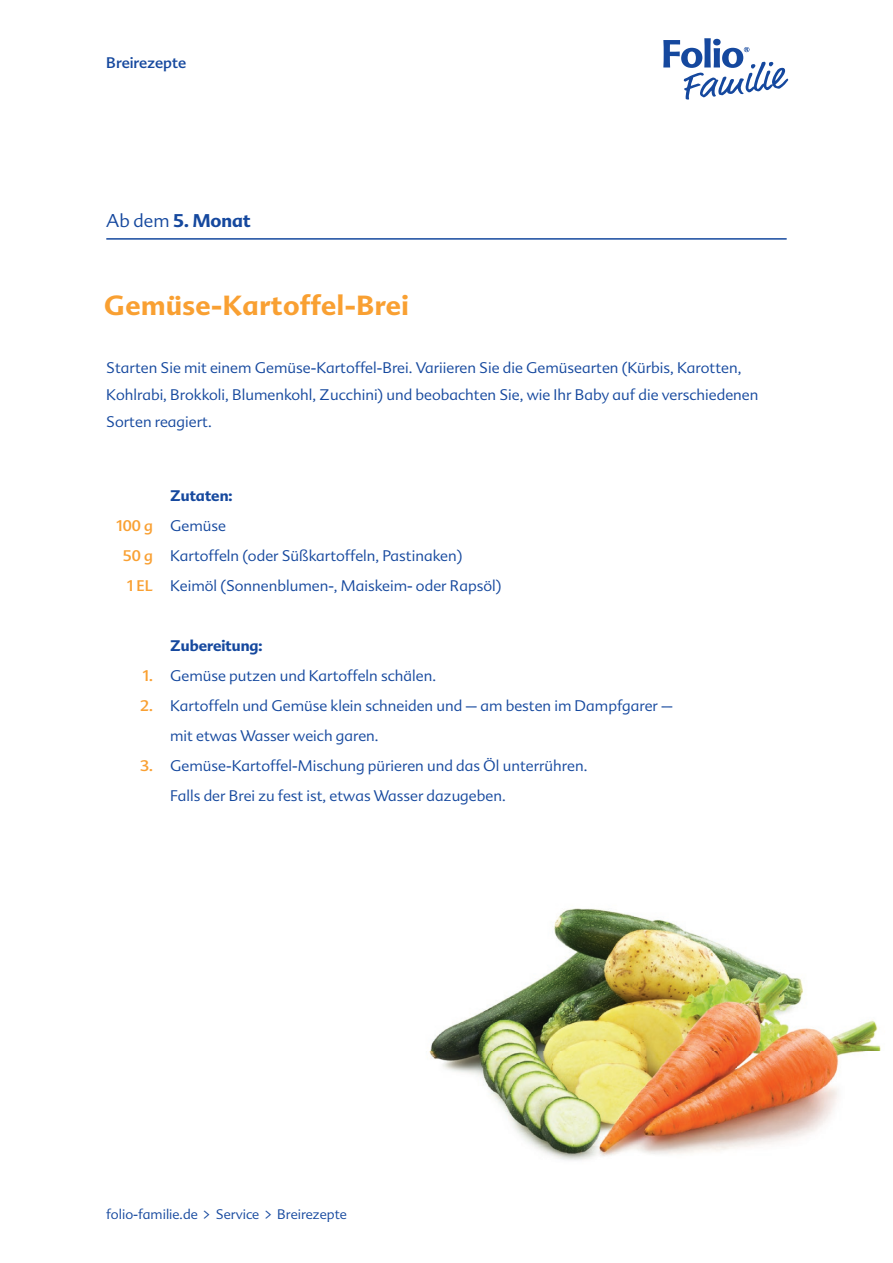
<style>
.page{position:relative;width:893px;height:1263px;background:#fff}
.page>*{position:absolute;margin:0;border:0;box-sizing:border-box;transform-origin:0 0}
.t1{font:700 27px "Advert";letter-spacing:.02em;color:#f9a032}
.t2{font:700 18px "Advert";color:#15489e}
.t3{font:300 15px/30px "Advert";color:#15489e}
.t4{font:700 15px "Advert";color:#15489e}
.t5{font:15px/30px "Advert";color:#f9a032;text-align:justify}
.t6{font:15px "Advert";color:#15489e}
.t7{font:300 13.5px "Advert";color:#15489e}
.s1{font-weight:300}
</style>
<div class="page">
<img style="left:429px;top:908px;width:452px;height:252px">
<svg style="left:663px;top:38px;width:125px;height:62px"></svg>
<hr style="left:106px;top:238px;width:681px;height:2px;background:#15489e">
<p class="t6" style="left:106px;top:54px;width:81px">Breirezepte</p>
<p class="t2" style="left:106px;top:209px;width:146px"><span class="s1">Ab dem</span> 5. Monat</p>
<h1 class="t1" style="left:104px;top:289px;width:306px">Gemüse-Kartoffel-Brei</h1>
<p class="t3" style="left:106px;top:354px;width:654px;line-height:27px">Starten Sie mit einem Gemüse-Kartoffel-Brei. Variieren Sie die Gemüsearten (Kürbis, Karotten,<br>Kohlrabi, Brokkoli, Blumenkohl, Zucchini) und beobachten Sie, wie Ihr Baby auf die verschiedenen<br>Sorten reagiert.</p>
<p class="t5" style="left:123px;top:511px;width:32px;text-indent:-7px">100 g 50 g 1 EL</p>
<p class="t4" style="left:170px;top:486px;width:64px">Zutaten:</p>
<p class="t3" style="left:170px;top:511px;width:333px">Gemüse<br>Kartoffeln (oder Süßkartoffeln, Pastinaken)<br>Keimöl (Sonnenblumen-, Maiskeim- oder Rapsöl)</p>
<p class="t5" style="left:140px;top:661px;width:14px">1.<br>2.</p>
<p class="t5" style="left:140px;top:751px;width:14px">3.</p>
<p class="t4" style="left:170px;top:636px;width:94px">Zubereitung:</p>
<p class="t3" style="left:170px;top:661px;width:504px">Gemüse putzen und Kartoffeln schälen.<br>Kartoffeln und Gemüse klein schneiden und – am besten im Dampfgarer – mit etwas Wasser weich garen.<br>Gemüse-Kartoffel-Mischung pürieren und das Öl unterrühren.<br>Falls der Brei zu fest ist, etwas Wasser dazugeben.</p>
<p class="t7" style="left:106px;top:1206px;width:242px">folio-familie.de &gt; Service &gt; Breirezepte</p>
</div>
